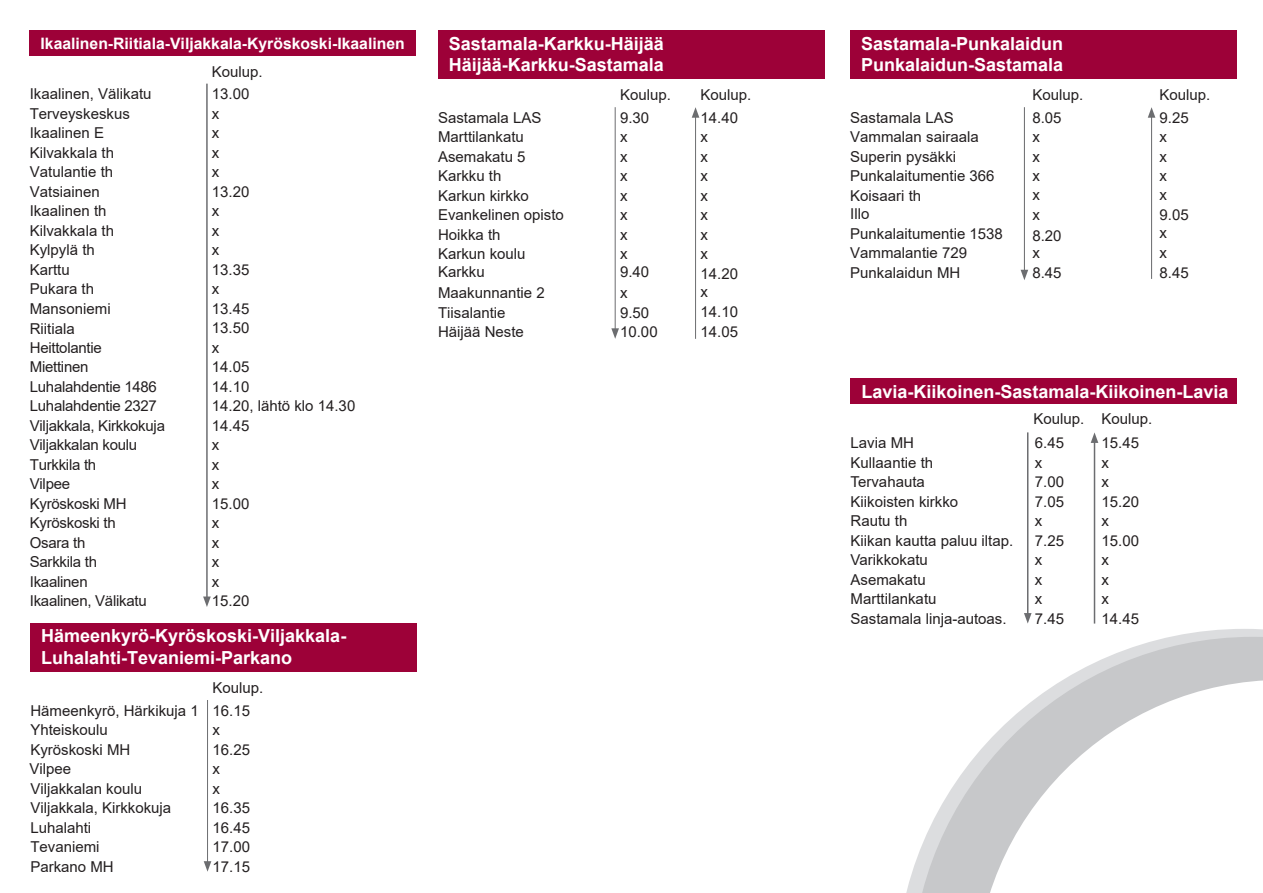
<style>
.page{position:relative;width:1263px;height:893px;background:#fff}
.page>*{position:absolute;margin:0;border:0;box-sizing:border-box;transform-origin:0 0}
.t1{font:700 18px/21.6px "Arial";color:#fff}
.t2{font:700 15.75px "Arial";color:#fff}
.t3{font:15px/19.5px "Arial";color:#231f20}
.t4{font:15px/19.5px "Arial";letter-spacing:-.02em;color:#231f20}
</style>
<div class="page">
<svg style="left:906px;top:629px;width:357px;height:264px"></svg>
<svg style="left:911px;top:637px;width:352px;height:256px"></svg>
<svg style="left:975px;top:680px;width:288px;height:213px"></svg>
<div style="left:851px;top:379px;width:386px;height:25px;background:#9d0138"></div>
<hr style="left:1027px;top:432px;width:1px;height:183px;background:#6c6d70">
<svg style="left:1024px;top:613px;width:7px;height:11px"></svg>
<hr style="left:1094px;top:441px;width:1px;height:183px;background:#6c6d70">
<svg style="left:1091px;top:432px;width:7px;height:11px"></svg>
<div style="left:30px;top:622px;width:387px;height:49px;background:#9d0138"></div>
<div style="left:30px;top:30px;width:386px;height:25px;background:#9d0138"></div>
<hr style="left:206px;top:84px;width:2px;height:515px;background:#6c6d70">
<svg style="left:203px;top:596px;width:8px;height:11px"></svg>
<hr style="left:207px;top:700px;width:1px;height:168px;background:#6c6d70">
<svg style="left:204px;top:861px;width:7px;height:11px"></svg>
<hr style="left:615px;top:107px;width:1px;height:226px;background:#6c6d70">
<svg style="left:611px;top:328px;width:8px;height:11px"></svg>
<hr style="left:695px;top:112px;width:1px;height:227px;background:#6c6d70">
<svg style="left:692px;top:107px;width:7px;height:11px"></svg>
<div style="left:438px;top:30px;width:387px;height:49px;background:#9d0138"></div>
<hr style="left:1024px;top:107px;width:1px;height:168px;background:#6c6d70">
<svg style="left:1020px;top:270px;width:8px;height:10px"></svg>
<hr style="left:1151px;top:112px;width:1px;height:167px;background:#6c6d70">
<svg style="left:1148px;top:107px;width:7px;height:11px"></svg>
<div style="left:850px;top:30px;width:387px;height:49px;background:#9d0138"></div>
<p class="t2" style="left:41px;top:32px;width:366px">Ikaalinen-Riitiala-Viljakkala-Kyröskoski-Ikaalinen</p>
<p class="t3" style="left:30px;top:84px;width:123px">Ikaalinen, Välikatu<br>Terveyskeskus<br>Ikaalinen E<br>Kilvakkala th<br>Vatulantie th<br>Vatsiainen<br>Ikaalinen th<br>Kilvakkala th<br>Kylpylä th</p>
<p class="t3" style="left:30px;top:279px;width:82px">Pukara th<br>Mansoniemi</p>
<p class="t4" style="left:30px;top:338px;width:137px">Heittolantie<br>Miettinen<br>Luhalahdentie 1486<br>Luhalahdentie 2327<br>Viljakkala, Kirkkokuja<br>Viljakkalan koulu<br>Turkkila th<br>Vilpee<br>Kyröskoski MH<br>Kyröskoski th<br>Osara th<br>Sarkkila th<br>Ikaalinen<br>Ikaalinen, Välikatu</p>
<p class="t3" style="left:212px;top:60px;width:52px;line-height:22.5px">Koulup.<br>13.00</p>
<p class="t3" style="left:212px;top:104px;width:145px">x<br>x<br>x<br>x<br>13.20<br>x<br>x<br>x<br>13.35<br>x<br>13.45<br>13.50<br>x<br>14.05<br>14.10<br>14.20, lähtö klo 14.30<br>14.45<br>x<br>x<br>x<br>15.00<br>x<br>x<br>x<br>x<br>15.20</p>
<p class="t1" style="left:41px;top:626px;width:307px">Hämeenkyrö-Kyröskoski-Viljakkala-<br>Luhalahti-Tevaniemi-Parkano</p>
<p class="t3" style="left:30px;top:260px;width:42px">Karttu</p>
<p class="t3" style="left:30px;top:318px;width:47px">Riitiala</p>
<p class="t3" style="left:30px;top:701px;width:170px">Hämeenkyrö, Härkikuja 1<br>Yhteiskoulu<br>Kyröskoski MH</p>
<p class="t3" style="left:30px;top:779px;width:142px">Viljakkalan koulu<br>Viljakkala, Kirkkokuja<br>Luhalahti<br>Tevaniemi<br>Parkano MH</p>
<p class="t3" style="left:30px;top:759px;width:43px">Vilpee</p>
<p class="t3" style="left:212px;top:677px;width:52px;line-height:22.5px">Koulup.<br>16.15</p>
<p class="t3" style="left:212px;top:720px;width:39px">x<br>16.25 x<br>x<br>16.35<br>16.45<br>17.00<br>17.15</p>
<p class="t1" style="left:449px;top:33px;width:217px">Sastamala-Karkku-Häijää<br>Häijää-Karkku-Sastamala</p>
<p class="t3" style="left:438px;top:108px;width:127px">Sastamala LAS<br>Marttilankatu<br>Asemakatu 5<br>Karkku th<br>Karkun kirkko<br>Evankelinen opisto<br>Hoikka th<br>Karkun koulu</p>
<p class="t3" style="left:438px;top:262px;width:108px">Karkku<br>Maakunnantie 2<br>Tiisalantie<br>Häijää Neste</p>
<p class="t3" style="left:620px;top:84px;width:52px;line-height:22.5px">Koulup.<br>9.30</p>
<p class="t3" style="left:620px;top:127px;width:9px;text-align:justify">x x x x x x x</p>
<p class="t3" style="left:620px;top:262px;width:39px;line-height:20px">9.40 x<br>9.50<br>10.00</p>
<p class="t3" style="left:700px;top:84px;width:52px;line-height:22.5px">Koulup.<br>14.40</p>
<p class="t3" style="left:700px;top:127px;width:39px">x<br>x<br>x<br>x<br>x<br>x<br>x<br>14.20</p>
<p class="t3" style="left:700px;top:282px;width:39px">x<br>14.10<br>14.05</p>
<p class="t1" style="left:861px;top:33px;width:204px">Sastamala-Punkalaidun<br>Punkalaidun-Sastamala</p>
<p class="t3" style="left:850px;top:108px;width:146px">Sastamala LAS<br>Vammalan sairaala<br>Superin pysäkki<br>Punkalaitumentie 366<br>Koisaari th</p>
<p class="t3" style="left:850px;top:203px;width:154px">Illo<br>Punkalaitumentie 1538<br>Vammalantie 729<br>Punkalaidun MH</p>
<p class="t3" style="left:1032px;top:84px;width:52px;line-height:22.5px">Koulup.<br>8.05</p>
<p class="t3" style="left:1032px;top:127px;width:9px;text-align:justify">x x x x x</p>
<p class="t3" style="left:1032px;top:227px;width:31px;line-height:17.4px">8.20 x</p>
<p class="t3" style="left:1032px;top:263px;width:31px">8.45</p>
<p class="t3" style="left:1159px;top:84px;width:52px;line-height:22.5px">Koulup.<br>9.25</p>
<p class="t3" style="left:1159px;top:127px;width:31px">x<br>x<br>x<br>x<br>9.05</p>
<p class="t3" style="left:1159px;top:243px;width:31px">x<br>8.45</p>
<p class="t3" style="left:1159px;top:223px;width:9px">x</p>
<p class="t1" style="left:861px;top:381px;width:369px">Lavia-Kiikoinen-Sastamala-Kiikoinen-Lavia</p>
<p class="t3" style="left:851px;top:433px;width:164px">Lavia MH<br>Kullaantie th<br>Tervahauta<br>Kiikoisten kirkko<br>Rautu th<br>Kiikan kautta paluu iltap.<br>Varikkokatu<br>Asemakatu<br>Marttilankatu<br>Sastamala linja-autoas.</p>
<p class="t3" style="left:1035px;top:433px;width:31px">6.45 x<br>7.00<br>7.05 x</p>
<p class="t3" style="left:1033px;top:409px;width:52px">Koulup.</p>
<p class="t3" style="left:1101px;top:409px;width:52px">Koulup.</p>
<p class="t3" style="left:1101px;top:433px;width:39px">15.45 x<br>x<br>15.20 x<br>15.00 x<br>x<br>x<br>14.45</p>
<p class="t3" style="left:1035px;top:530px;width:31px">7.25</p>
<p class="t3" style="left:1035px;top:550px;width:31px">x<br>x<br>x<br>7.45</p>
</div>
